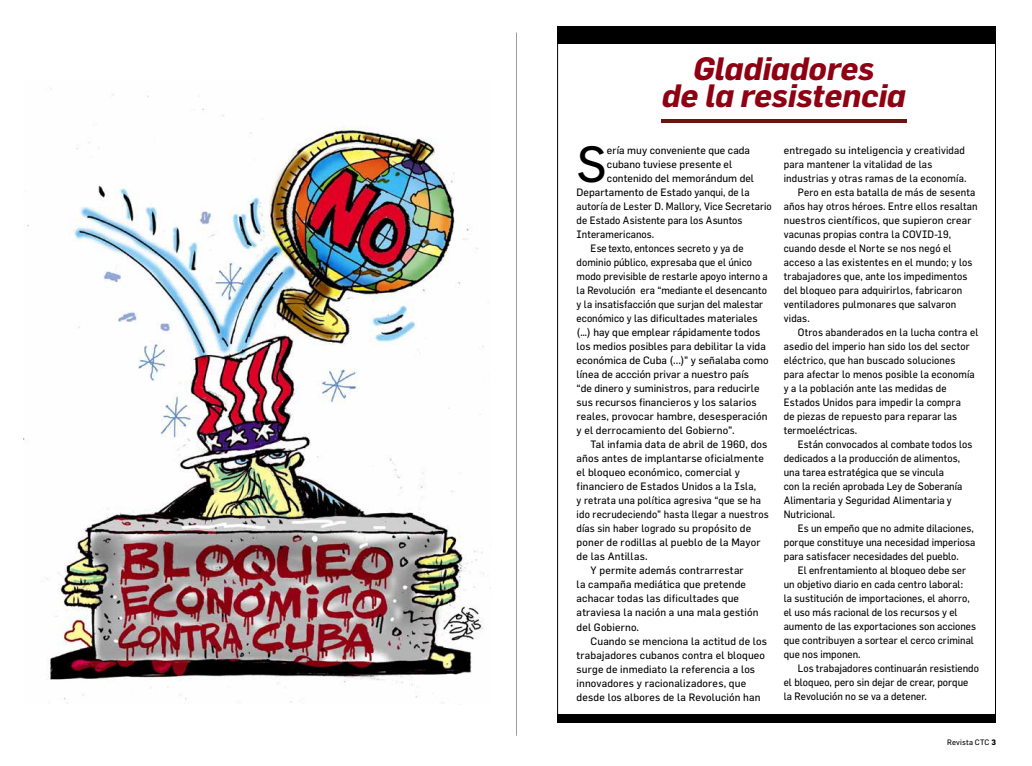
<style>
.page{position:relative;width:1032px;height:766px;background:#fff}
.page>*{position:absolute;margin:0;border:0;box-sizing:border-box;transform-origin:0 0}
.t1{font:49.8px "Flama";color:#000}
.t2{font:italic 700 31.7px/27.5px "Flama";letter-spacing:-.005em;color:#8f0012;text-align:center}
.t3{font:10.5px "Flama";letter-spacing:.01em;color:#000;scale:.95 1}
.t4{font:10.5px "Flama";letter-spacing:.01em;color:#000}
.t5{font:7.7px "Flama";letter-spacing:.02em;color:#000}
.s1{font-weight:700}
</style>
<div class="page">
<div style="left:557px;top:26px;width:439px;height:17px;background:#000"></div>
<div style="left:557px;top:713px;width:439px;height:9px;background:#000"></div>
<hr style="left:516px;top:33px;width:1px;height:702px;background:#9d9d9c">
<img style="left:23px;top:88px;width:461px;height:615px">
<hr style="left:661px;top:119px;width:245px;height:4px;background:#691610">
<h2 class="t2" style="left:662px;top:54px;width:246px">Gladiadores<br>de la resistencia</h2>
<h1 class="t1" style="left:577px;top:134px;width:32px">S</h1>
<p class="t4" style="left:607px;top:144px;width:145px">ería muy conveniente que cada</p>
<p class="t4" style="left:607px;top:158px;width:127px">cubano tuviese presente el</p>
<p class="t4" style="left:607px;top:172px;width:149px">contenido del memorándum del</p>
<p class="t4" style="left:577px;top:186px;width:174px">Departamento de Estado yanqui, de la</p>
<p class="t3" style="left:577px;top:200px;width:207px">autoría de Lester D. Mallory, Vice Secretario</p>
<p class="t3" style="left:577px;top:214px;width:176px">de Estado Asistente para los Asuntos</p>
<p class="t3" style="left:577px;top:228px;width:83px">Interamericanos.</p>
<p class="t3" style="left:591px;top:242px;width:162px">Ese texto, entonces secreto y ya de</p>
<p class="t3" style="left:577px;top:256px;width:186px">dominio público, expresaba que el único</p>
<p class="t3" style="left:577px;top:270px;width:203px">modo previsible de restarle apoyo interno a</p>
<p class="t3" style="left:577px;top:284px;width:202px">la Revolución era “mediante el desencanto</p>
<p class="t3" style="left:577px;top:298px;width:198px">y la insatisfacción que surjan del malestar</p>
<p class="t3" style="left:577px;top:312px;width:192px">económico y las dificultades materiales</p>
<p class="t4" style="left:577px;top:326px;width:185px">(…) hay que emplear rápidamente todos</p>
<p class="t4" style="left:577px;top:340px;width:191px">los medios posibles para debilitar la vida</p>
<p class="t4" style="left:577px;top:354px;width:194px">económica de Cuba (...)" y señalaba como</p>
<p class="t4" style="left:577px;top:368px;width:174px">línea de accción privar a nuestro país</p>
<p class="t4" style="left:577px;top:382px;width:184px">“de dinero y suministros, para reducirle</p>
<p class="t4" style="left:577px;top:396px;width:182px">sus recursos financieros y los salarios</p>
<p class="t4" style="left:577px;top:410px;width:192px">reales, provocar hambre, desesperación</p>
<p class="t4" style="left:577px;top:424px;width:160px">y el derrocamiento del Gobierno”.</p>
<p class="t4" style="left:591px;top:438px;width:178px">Tal infamia data de abril de 1960, dos</p>
<p class="t4" style="left:577px;top:452px;width:189px">años antes de implantarse oficialmente</p>
<p class="t4" style="left:577px;top:466px;width:165px">el bloqueo económico, comercial y</p>
<p class="t4" style="left:577px;top:480px;width:181px">financiero de Estados Unidos a la Isla,</p>
<p class="t3" style="left:577px;top:494px;width:196px">y retrata una política agresiva “que se ha</p>
<p class="t3" style="left:577px;top:508px;width:204px">ido recrudeciendo” hasta llegar a nuestros</p>
<p class="t3" style="left:577px;top:522px;width:185px">días sin haber logrado su propósito de</p>
<p class="t4" style="left:577px;top:536px;width:185px">poner de rodillas al pueblo de la Mayor</p>
<p class="t4" style="left:577px;top:550px;width:73px">de las Antillas.</p>
<p class="t4" style="left:591px;top:564px;width:155px">Y permite además contrarrestar</p>
<p class="t4" style="left:577px;top:578px;width:171px">la campaña mediática que pretende</p>
<p class="t4" style="left:577px;top:592px;width:164px">achacar todas las dificultades que</p>
<p class="t4" style="left:577px;top:606px;width:183px">atraviesa la nación a una mala gestión</p>
<p class="t4" style="left:577px;top:620px;width:64px">del Gobierno.</p>
<p class="t4" style="left:591px;top:634px;width:178px">Cuando se menciona la actitud de los</p>
<p class="t4" style="left:577px;top:648px;width:190px">trabajadores cubanos contra el bloqueo</p>
<p class="t4" style="left:577px;top:662px;width:180px">surge de inmediato la referencia a los</p>
<p class="t4" style="left:577px;top:676px;width:171px">innovadores y racionalizadores, que</p>
<p class="t4" style="left:577px;top:690px;width:185px">desde los albores de la Revolución han</p>
<p class="t4" style="left:784px;top:144px;width:183px">entregado su inteligencia y creatividad</p>
<p class="t3" style="left:784px;top:158px;width:158px">para mantener la vitalidad de las</p>
<p class="t3" style="left:784px;top:172px;width:194px">industrias y otras ramas de la economía.</p>
<p class="t3" style="left:798px;top:186px;width:189px">Pero en esta batalla de más de sesenta</p>
<p class="t3" style="left:784px;top:200px;width:206px">años hay otros héroes. Entre ellos resaltan</p>
<p class="t3" style="left:784px;top:214px;width:199px">nuestros científicos, que supieron crear</p>
<p class="t3" style="left:784px;top:228px;width:178px">vacunas propias contra la COVID-19,</p>
<p class="t3" style="left:784px;top:242px;width:178px">cuando desde el Norte se nos negó el</p>
<p class="t3" style="left:784px;top:256px;width:200px">acceso a las existentes en el mundo; y los</p>
<p class="t3" style="left:784px;top:270px;width:195px">trabajadores que, ante los impedimentos</p>
<p class="t3" style="left:784px;top:284px;width:189px">del bloqueo para adquirirlos, fabricaron</p>
<p class="t3" style="left:784px;top:298px;width:183px">ventiladores pulmonares que salvaron</p>
<p class="t3" style="left:784px;top:312px;width:29px">vidas.</p>
<p class="t3" style="left:798px;top:326px;width:192px">Otros abanderados en la lucha contra el</p>
<p class="t3" style="left:784px;top:340px;width:197px">asedio del imperio han sido los del sector</p>
<p class="t3" style="left:784px;top:354px;width:182px">eléctrico, que han buscado soluciones</p>
<p class="t3" style="left:784px;top:368px;width:203px">para afectar lo menos posible la economía</p>
<p class="t3" style="left:784px;top:382px;width:173px">y a la población ante las medidas de</p>
<p class="t3" style="left:784px;top:396px;width:188px">Estados Unidos para impedir la compra</p>
<p class="t3" style="left:784px;top:410px;width:184px">de piezas de repuesto para reparar las</p>
<p class="t3" style="left:784px;top:424px;width:79px">termoeléctricas.</p>
<p class="t3" style="left:798px;top:438px;width:185px">Están convocados al combate todos los</p>
<p class="t3" style="left:784px;top:452px;width:187px">dedicados a la producción de alimentos,</p>
<p class="t3" style="left:784px;top:466px;width:170px">una tarea estratégica que se vincula</p>
<p class="t3" style="left:784px;top:480px;width:189px">con la recién aprobada Ley de Soberanía</p>
<p class="t3" style="left:784px;top:494px;width:178px">Alimentaria y Seguridad Alimentaria y</p>
<p class="t3" style="left:784px;top:508px;width:56px">Nutricional.</p>
<p class="t3" style="left:798px;top:522px;width:187px">Es un empeño que no admite dilaciones,</p>
<p class="t3" style="left:784px;top:536px;width:203px">porque constituye una necesidad imperiosa</p>
<p class="t3" style="left:784px;top:550px;width:186px">para satisfacer necesidades del pueblo.</p>
<p class="t3" style="left:798px;top:564px;width:179px">El enfrentamiento al bloqueo debe ser</p>
<p class="t3" style="left:784px;top:578px;width:190px">un objetivo diario en cada centro laboral:</p>
<p class="t3" style="left:784px;top:592px;width:197px">la sustitución de importaciones, el ahorro,</p>
<p class="t3" style="left:784px;top:606px;width:184px">el uso más racional de los recursos y el</p>
<p class="t3" style="left:784px;top:620px;width:204px">aumento de las exportaciones son acciones</p>
<p class="t3" style="left:784px;top:634px;width:202px">que contribuyen a sortear el cerco criminal</p>
<p class="t3" style="left:784px;top:648px;width:82px">que nos imponen.</p>
<p class="t3" style="left:798px;top:662px;width:192px">Los trabajadores continuarán resistiendo</p>
<p class="t3" style="left:784px;top:676px;width:196px">el bloqueo, pero sin dejar de crear, porque</p>
<p class="t3" style="left:784px;top:690px;width:152px">la Revolución no se va a detener.</p>
<p class="t5" style="left:947px;top:737px;width:50px">Revista CTC <span class="s1">3</span></p>
</div>
